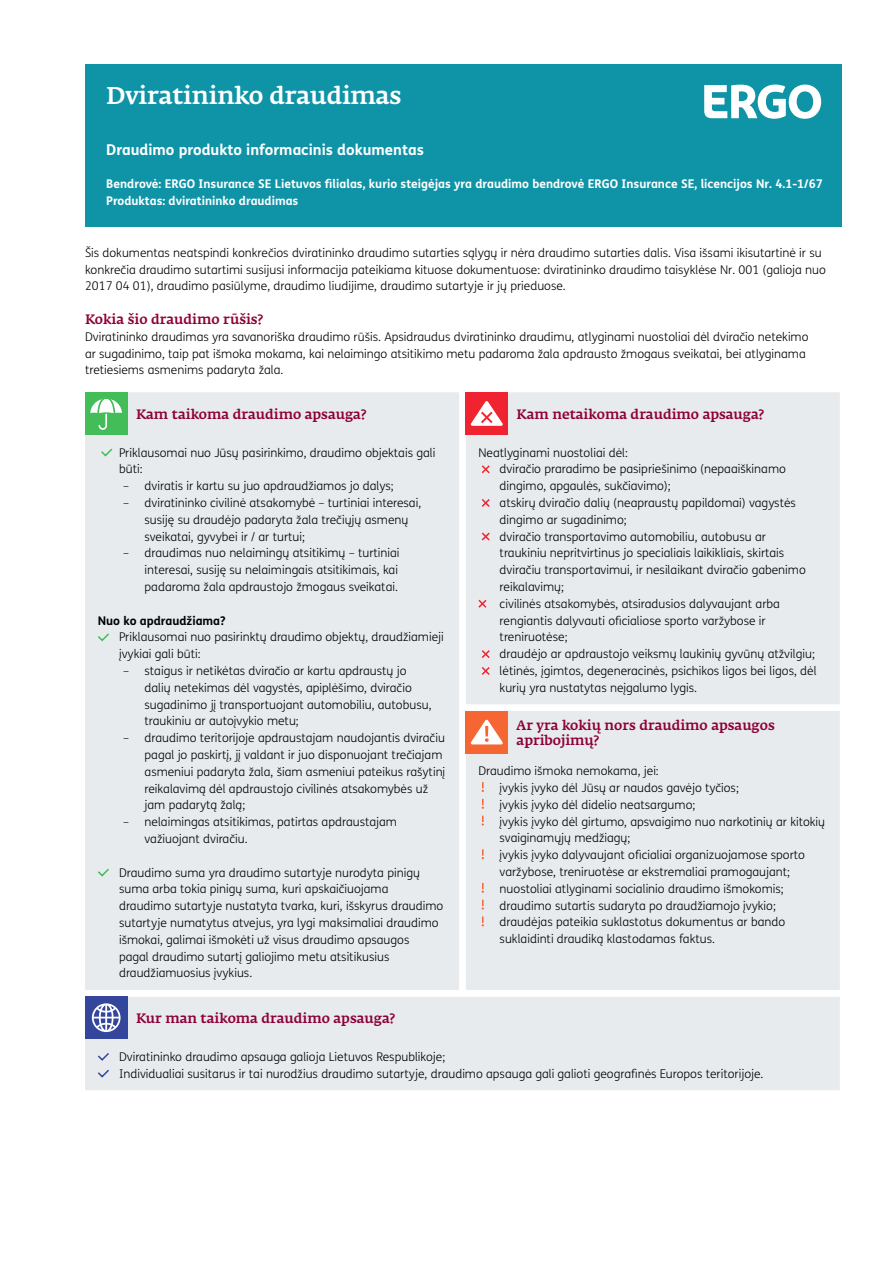
<style>
.page{position:relative;width:893px;height:1263px;background:#fff}
.page>*{position:absolute;margin:0;border:0;box-sizing:border-box;transform-origin:0 0}
.t1{font:500 24px "Fedra Serif A Pro";letter-spacing:-.005em;color:#fff}
.t2{font:700 15px "FS Me";color:#fff}
.t3{font:500 13.5px/15px "Fedra Serif A Pro";color:#8e0038}
.t4{font:300 12px/16.8px "FS Me";color:#000}
.t5{font:700 12px/16.8px "FS Me";color:#fff}
.t6{font:700 12px "FS Me";color:#000}
</style>
<div class="page">
<div style="left:85px;top:64px;width:757px;height:162px;background:#0f94a7"></div>
<svg style="left:704px;top:85px;width:117px;height:34px"></svg>
<div style="left:85px;top:392px;width:755px;height:698px;background:#e8ebee"></div>
<div style="left:85px;top:392px;width:42px;height:43px;background:#42bd57"></div>
<svg style="left:90px;top:399px;width:32px;height:31px"></svg>
<div style="left:466px;top:392px;width:42px;height:43px;background:#f02430"></div>
<svg style="left:471px;top:401px;width:32px;height:25px"></svg>
<svg style="left:100px;top:447px;width:14px;height:11px"></svg>
<svg style="left:96px;top:632px;width:15px;height:10px"></svg>
<svg style="left:96px;top:867px;width:15px;height:11px"></svg>
<svg style="left:480px;top:464px;width:11px;height:11px"></svg>
<svg style="left:480px;top:497px;width:11px;height:12px"></svg>
<svg style="left:480px;top:531px;width:11px;height:11px"></svg>
<svg style="left:477px;top:598px;width:11px;height:11px"></svg>
<svg style="left:480px;top:648px;width:11px;height:29px"></svg>
<div style="left:466px;top:711px;width:42px;height:42px;background:#f56633"></div>
<svg style="left:471px;top:720px;width:32px;height:24px"></svg>
<svg style="left:482px;top:782px;width:2px;height:10px"></svg>
<svg style="left:482px;top:799px;width:2px;height:10px"></svg>
<svg style="left:482px;top:816px;width:2px;height:10px"></svg>
<svg style="left:482px;top:849px;width:2px;height:10px"></svg>
<svg style="left:482px;top:883px;width:2px;height:10px"></svg>
<svg style="left:482px;top:900px;width:2px;height:10px"></svg>
<svg style="left:482px;top:916px;width:2px;height:10px"></svg>
<div style="left:85px;top:996px;width:42px;height:43px;background:#33469b"></div>
<svg style="left:92px;top:1003px;width:29px;height:29px"></svg>
<svg style="left:96px;top:1051px;width:15px;height:11px"></svg>
<svg style="left:96px;top:1068px;width:15px;height:11px"></svg>
<h1 class="t1" style="left:106px;top:81px;width:297px">Dviratininko draudimas</h1>
<p class="t2" style="left:106px;top:138px;width:319px">Draudimo produkto informacinis dokumentas</p>
<p class="t5" style="left:106px;top:175px;width:718px">Bendrovė: ERGO Insurance SE Lietuvos filialas, kurio steigėjas yra draudimo bendrovė ERGO Insurance SE, licencijos Nr. 4.1-1/67<br>Produktas: dviratininko draudimas</p>
<p class="t4" style="left:85px;top:244px;width:742px">Šis dokumentas neatspindi konkrečios dviratininko draudimo sutarties sąlygų ir nėra draudimo sutarties dalis. Visa išsami ikisutartinė ir su konkrečia draudimo sutartimi susijusi informacija pateikiama kituose dokumentuose: dviratininko draudimo taisyklėse Nr. 001 (galioja nuo<br>2017 04 01), draudimo pasiūlyme, draudimo liudijime, draudimo sutartyje ir jų prieduose.</p>
<p class="t3" style="left:85px;top:312px;width:179px">Kokia šio draudimo rūšis?</p>
<p class="t4" style="left:85px;top:328px;width:725px">Dviratininko draudimas yra savanoriška draudimo rūšis. Apsidraudus dviratininko draudimu, atlyginami nuostoliai dėl dviračio netekimo ar sugadinimo, taip pat išmoka mokama, kai nelaimingo atsitikimo metu padaroma žala apdrausto žmogaus sveikatai, bei atlyginama tretiesiems asmenims padaryta žala.</p>
<p class="t3" style="left:136px;top:407px;width:232px">Kam taikoma draudimo apsauga?</p>
<p class="t3" style="left:517px;top:407px;width:249px">Kam netaikoma draudimo apsauga?</p>
<p class="t4" style="left:119px;top:444px;width:318px">Priklausomai nuo Jūsų pasirinkimo, draudimo objektais gali būti:</p>
<p class="t4" style="left:123px;top:477px;width:272px">– dviratis ir kartu su juo apdraudžiamos jo dalys;</p>
<p class="t4" style="left:145px;top:494px;width:278px;text-indent:-21px">– dviratininko civilinė atsakomybė – turtiniai interesai, susiję su draudėjo padaryta žala trečiųjų asmenų sveikatai, gyvybei ir / ar turtui;</p>
<p class="t4" style="left:145px;top:544px;width:256px;text-indent:-21px">– draudimas nuo nelaimingų atsitikimų – turtiniai interesai, susiję su nelaimingais atsitikimais, kai padaroma žala apdraustojo žmogaus sveikatai.</p>
<p class="t6" style="left:98px;top:611px;width:129px">Nuo ko apdraudžiama?</p>
<p class="t4" style="left:119px;top:628px;width:326px">Priklausomai nuo pasirinktų draudimo objektų, draudžiamieji įvykiai gali būti:</p>
<p class="t4" style="left:145px;top:662px;width:288px;text-indent:-21px">– staigus ir netikėtas dviračio ar kartu apdraustų jo dalių netekimas dėl vagystės, apiplėšimo, dviračio sugadinimo jį transportuojant automobiliu, autobusu, traukiniu ar autoįvykio metu;</p>
<p class="t4" style="left:145px;top:729px;width:302px;text-indent:-21px">– draudimo teritorijoje apdraustajam naudojantis dviračiu pagal jo paskirtį, jį valdant ir juo disponuojant trečiajam asmeniui padaryta žala, šiam asmeniui pateikus rašytinį reikalavimą dėl apdraustojo civilinės atsakomybės už jam padarytą žalą;</p>
<p class="t4" style="left:145px;top:813px;width:254px;text-indent:-21px">– nelaimingas atsitikimas, patirtas apdraustajam važiuojant dviračiu.</p>
<p class="t4" style="left:119px;top:864px;width:326px">Draudimo suma yra draudimo sutartyje nurodyta pinigų suma arba tokia pinigų suma, kuri apskaičiuojama draudimo sutartyje nustatyta tvarka, kuri, išskyrus draudimo sutartyje numatytus atvejus, yra lygi maksimaliai draudimo išmokai, galimai išmokėti už visus draudimo apsaugos<br>pagal draudimo sutartį galiojimo metu atsitikusius draudžiamuosius įvykius.</p>
<p class="t4" style="left:500px;top:444px;width:318px;text-indent:-21px">Neatlyginami nuostoliai dėl:<br>dviračio praradimo be pasipriešinimo (nepaaiškinamo dingimo, apgaulės, sukčiavimo);<br>atskirų dviračio dalių (neapraustų papildomai) vagystės dingimo ar sugadinimo;<br>dviračio transportavimo automobiliu, autobusu ar<br>traukiniu nepritvirtinus jo specialiais laikikliais, skirtais dviračiu transportavimui, ir nesilaikant dviračio gabenimo reikalavimų;<br>civilinės atsakomybės, atsiradusios dalyvaujant arba rengiantis dalyvauti oficialiose sporto varžybose ir treniruotėse;<br>draudėjo ar apdraustojo veiksmų laukinių gyvūnų atžvilgiu; lėtinės, įgimtos, degeneracinės, psichikos ligos bei ligos, dėl kurių yra nustatytas neįgalumo lygis.</p>
<p class="t3" style="left:517px;top:718px;width:260px">Ar yra kokių nors draudimo apsaugos apribojimų?</p>
<p class="t4" style="left:500px;top:762px;width:327px;text-indent:-21px">Draudimo išmoka nemokama, jei:<br>įvykis įvyko dėl Jūsų ar naudos gavėjo tyčios;<br>įvykis įvyko dėl didelio neatsargumo;<br>įvykis įvyko dėl girtumo, apsvaigimo nuo narkotinių ar kitokių svaiginamųjų medžiagų;<br>įvykis įvyko dalyvaujant oficialiai organizuojamose sporto varžybose, treniruotėse ar ekstremaliai pramogaujant; nuostoliai atlyginami socialinio draudimo išmokomis; draudimo sutartis sudaryta po draudžiamojo įvykio; draudėjas pateikia suklastotus dokumentus ar bando suklaidinti draudiką klastodamas faktus.</p>
<p class="t3" style="left:136px;top:1011px;width:260px">Kur man taikoma draudimo apsauga?</p>
<p class="t4" style="left:119px;top:1048px;width:646px">Dviratininko draudimo apsauga galioja Lietuvos Respublikoje;<br>Individualiai susitarus ir tai nurodžius draudimo sutartyje, draudimo apsauga gali galioti geografinės Europos teritorijoje.</p>
</div>
